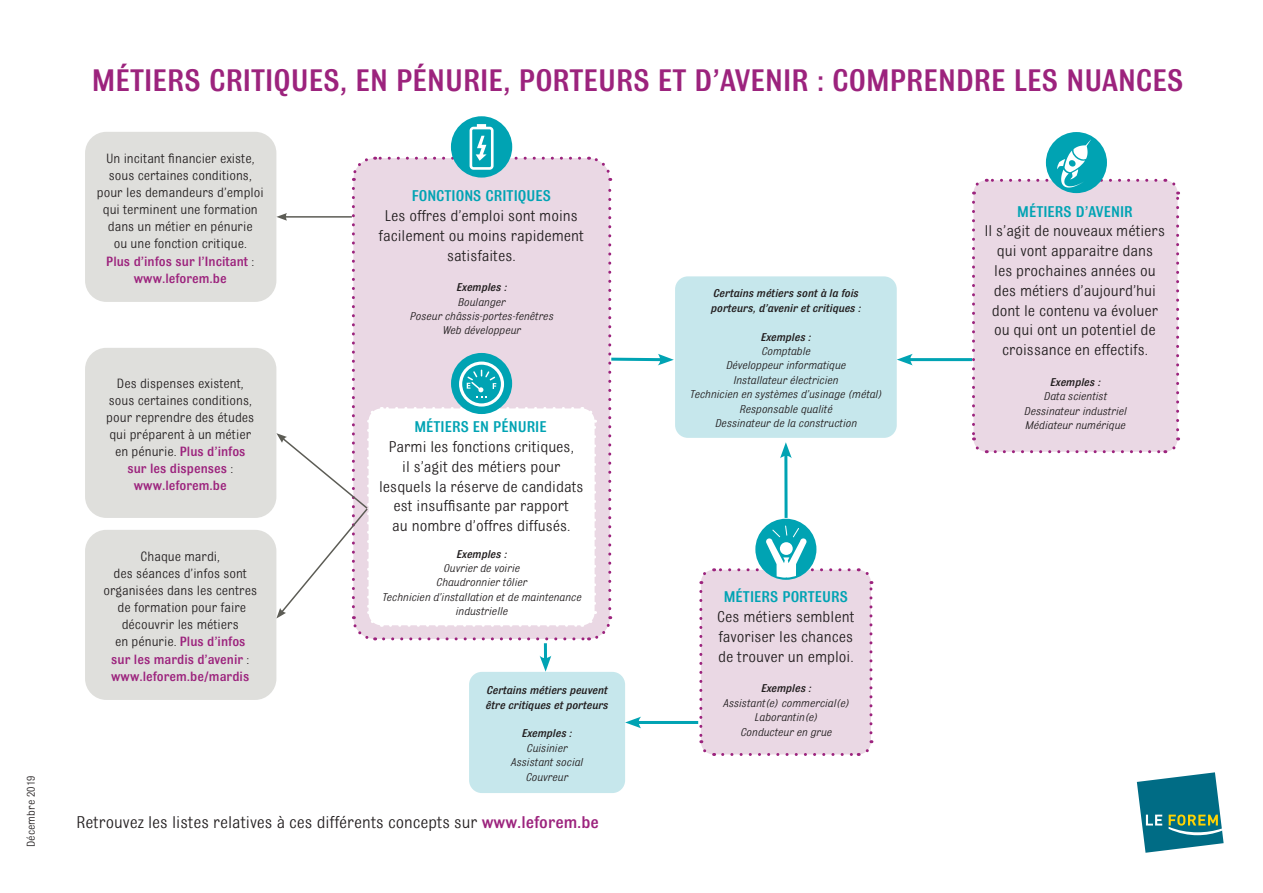
<style>
.page{position:relative;width:1263px;height:893px;background:#fff}
.page>*{position:absolute;margin:0;border:0;box-sizing:border-box;transform-origin:0 0}
.t1{font:500 33px "Bulldog";color:#9c237d}
.t2{font:18px "Bulldog";color:#231f20}
.t3{font:16.5px/19.8px "Bulldog";color:#231f20;text-align:center}
.t4{font:500 16.5px "Bulldog";color:#00a3b3}
.t5{font:14.25px/17.1px "Bulldog";color:#231f20;text-align:center}
.t6{font:italic 12px/14.4px "Bulldog";color:#231f20;text-align:center}
.t7{font:italic 500 12px/14.4px "Bulldog";color:#231f20}
.t8{font:12px "Bulldog";color:#231f20}
.s1{font-weight:500;color:#9c237d}
</style>
<div class="page">
<div style="left:973px;top:180px;width:204px;height:272px;background:#ead8e4;border-radius:13px"></div>
<svg style="left:972px;top:202px;width:15px;height:252px"></svg>
<svg style="left:995px;top:437px;width:185px;height:16px"></svg>
<svg style="left:1165px;top:178px;width:14px;height:252px"></svg>
<div style="left:701px;top:570px;width:170px;height:184px;background:#ead8e4;border-radius:13px"></div>
<svg style="left:699px;top:591px;width:16px;height:165px"></svg>
<svg style="left:723px;top:740px;width:151px;height:16px"></svg>
<svg style="left:858px;top:568px;width:14px;height:165px"></svg>
<div style="left:85px;top:132px;width:191px;height:170px;background:#dfdfdc;border-radius:21px"></div>
<div style="left:85px;top:348px;width:191px;height:170px;background:#dfdfdc;border-radius:21px"></div>
<div style="left:85px;top:530px;width:191px;height:170px;background:#dfdfdc;border-radius:21px"></div>
<div style="left:675px;top:276px;width:222px;height:162px;background:#c6e7ec;border-radius:13px"></div>
<div style="left:469px;top:672px;width:156px;height:121px;background:#c6e7ec;border-radius:13px"></div>
<div style="left:451px;top:116px;width:61px;height:62px;background:#00a3b3;border-radius:50%"></div>
<div style="left:755px;top:519px;width:61px;height:61px;background:#00a3b3;border-radius:50%"></div>
<svg style="left:699px;top:525px;width:150px;height:59px"></svg>
<svg style="left:1136px;top:772px;width:88px;height:81px"></svg>
<hr style="left:544px;top:643px;width:3px;height:18px;background:#00a3b3">
<svg style="left:540px;top:656px;width:11px;height:16px"></svg>
<hr style="left:635px;top:721px;width:63px;height:3px;background:#00a3b3">
<svg style="left:625px;top:717px;width:16px;height:11px"></svg>
<svg style="left:276px;top:124px;width:398px;height:518px"></svg>
<hr style="left:784px;top:453px;width:3px;height:65px;background:#00a3b3">
<svg style="left:780px;top:442px;width:12px;height:16px"></svg>
<hr style="left:907px;top:358px;width:65px;height:3px;background:#00a3b3">
<svg style="left:897px;top:354px;width:16px;height:11px"></svg>
<div style="left:1046px;top:132px;width:61px;height:61px;background:#00a3b3;border-radius:50%"></div>
<svg style="left:972px;top:140px;width:184px;height:55px"></svg>
<p class="t8" style="left:25px;top:847px;width:73px;rotate:-90deg">Décembre 2019</p>
<h1 class="t1" style="left:92px;top:64px;width:1093px">MÉTIERS CRITIQUES, EN PÉNURIE, PORTEURS ET D’AVENIR : COMPRENDRE LES NUANCES</h1>
<p class="t5" style="left:97px;top:150px;width:168px">Un incitant financier existe, sous certaines conditions, pour les demandeurs d’emploi qui terminent une formation dans un métier en pénurie<br>ou une fonction critique.<br><span class="s1">Plus d’infos sur l’Incitant</span> : <span class="s1">www.leforem.be</span></p>
<p class="t5" style="left:106px;top:374px;width:149px">Des dispenses existent, sous certaines conditions, pour reprendre des études qui préparent à un métier en pénurie. <span class="s1">Plus d’infos sur les dispenses</span> : <span class="s1">www.leforem.be</span></p>
<p class="t5" style="left:103px;top:548px;width:155px">Chaque mardi,<br>des séances d’infos sont organisées dans les centres de formation pour faire découvrir les métiers<br>en pénurie. <span class="s1">Plus d’infos<br>sur les mardis d’avenir</span> : <span class="s1">www.leforem.be/mardis</span></p>
<p class="t4" style="left:412px;top:187px;width:141px">FONCTIONS CRITIQUES</p>
<p class="t3" style="left:379px;top:206px;width:207px">Les offres d’emploi sont moins facilement ou moins rapidement satisfaites.</p>
<p class="t7" style="left:456px;top:280px;width:52px">Exemples :</p>
<p class="t6" style="left:410px;top:294px;width:145px">Boulanger<br>Poseur châssis-portes-fenêtres<br>Web développeur</p>
<p class="t4" style="left:414px;top:418px;width:134px">MÉTIERS EN PÉNURIE</p>
<p class="t3" style="left:379px;top:437px;width:206px">Parmi les fonctions critiques,<br>il s’agit des métiers pour lesquels la réserve de candidats est insuffisante par rapport<br>au nombre d’offres diffusés.</p>
<p class="t7" style="left:456px;top:546px;width:52px">Exemples :</p>
<p class="t6" style="left:382px;top:561px;width:201px">Ouvrier de voirie<br>Chaudronnier tôlier<br>Technicien d’installation et de maintenance industrielle</p>
<p class="t7" style="left:485px;top:683px;width:124px">Certains métiers peuvent être critiques et porteurs</p>
<p class="t7" style="left:521px;top:726px;width:52px">Exemples :</p>
<p class="t6" style="left:510px;top:741px;width:74px">Cuisinier<br>Assistant social<br>Couvreur</p>
<p class="t2" style="left:77px;top:813px;width:524px">Retrouvez les listes relatives à ces différents concepts sur <span class="s1">www.leforem.be</span></p>
<p class="t7" style="left:710px;top:286px;width:152px">Certains métiers sont à la fois porteurs, d’avenir et critiques :</p>
<p class="t7" style="left:760px;top:329px;width:52px">Exemples :</p>
<p class="t6" style="left:689px;top:344px;width:194px">Comptable<br>Développeur informatique<br>Installateur électricien<br>Technicien en systèmes d’usinage (métal)<br>Responsable qualité<br>Dessinateur de la construction</p>
<p class="t4" style="left:724px;top:589px;width:126px">MÉTIERS PORTEURS</p>
<p class="t3" style="left:717px;top:607px;width:139px;text-align:justify">Ces métiers semblent favoriser les chances de trouver un emploi.</p>
<p class="t7" style="left:761px;top:681px;width:52px">Exemples :</p>
<p class="t6" style="left:723px;top:696px;width:128px">Assistant(e) commercial(e)<br>Laborantin(e)<br>Conducteur en grue</p>
<p class="t4" style="left:1017px;top:203px;width:117px">MÉTIERS D’AVENIR</p>
<p class="t3" style="left:985px;top:221px;width:182px">Il s’agit de nouveaux métiers qui vont apparaitre dans<br>les prochaines années ou des métiers d’aujourd’hui dont le contenu va évoluer ou qui ont un potentiel de croissance en effectifs.</p>
<p class="t7" style="left:1050px;top:375px;width:52px">Exemples :</p>
<p class="t6" style="left:1024px;top:389px;width:104px">Data scientist<br>Dessinateur industriel<br>Médiateur numérique</p>
</div>
